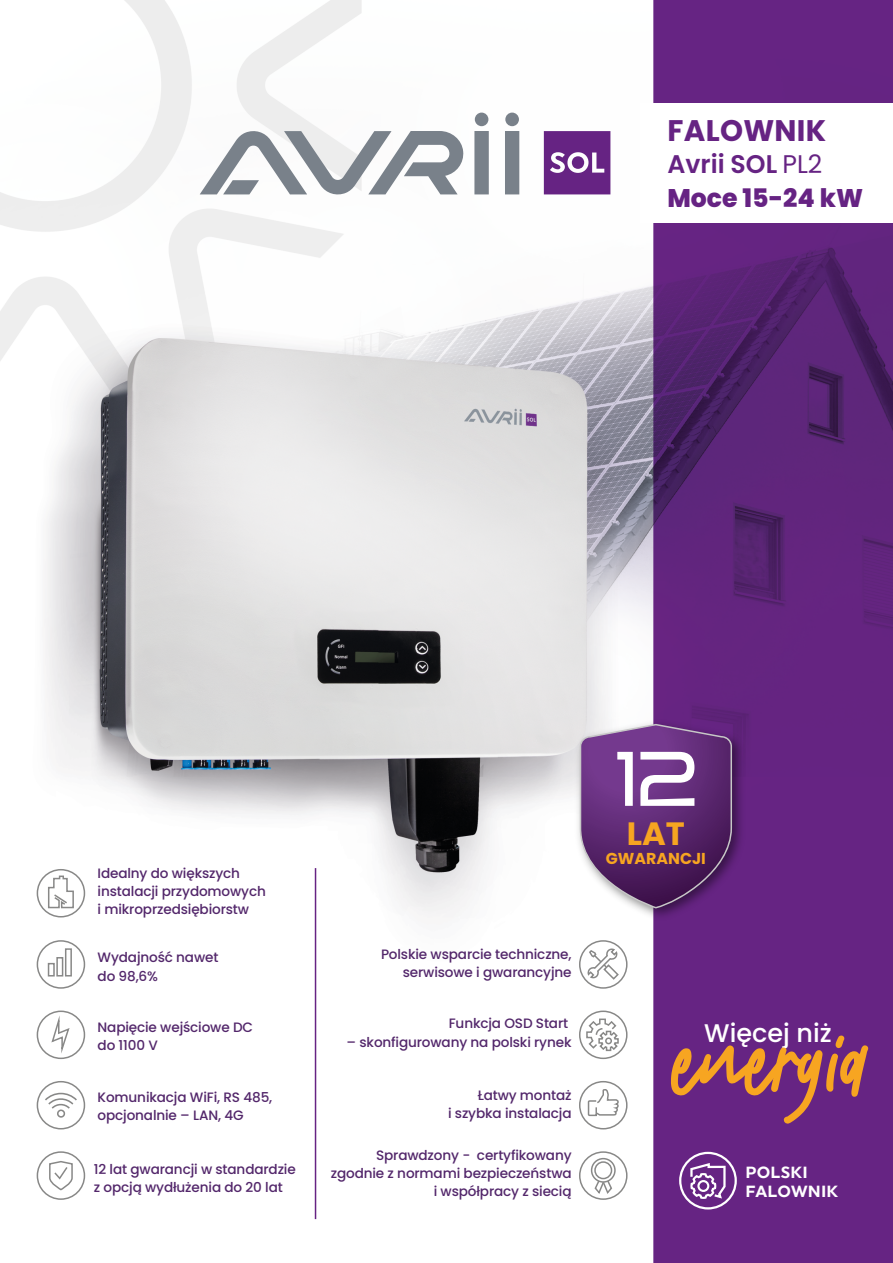
<style>
.page{position:relative;width:893px;height:1263px;background:#fff}
.page>*{position:absolute;margin:0;border:0;box-sizing:border-box;transform-origin:0 0}
.t1{font:700 32.25px "Poppins";color:#f7a521}
.t2{font:700 29.7px "Poppins";letter-spacing:.01em;color:#662383}
.t3{font:800 25.5px/34px "Poppins";color:#662383}
.t4{font:500 25.5px "Poppins";color:#fff}
.t5{font:16.05px/19.4px "Uniform Regular 2";letter-spacing:.01em;color:#fff}
.t6{font:700 15.75px "Poppins";color:#f7a521}
.t7{font:500 13.65px/18.1px "Poppins";letter-spacing:-.01em;color:#53276b}
.s1{font-weight:600}
.s2{font-weight:400}
</style>
<div class="page">
<img style="left:0;top:0;width:893px;height:1263px">
<div style="left:640px;top:103px;width:253px;height:119px;background:#fff"></div>
<div style="left:37px;top:940px;width:48px;height:49px;border:2px solid #888887;border-radius:50%"></div>
<div style="left:48px;top:963px;width:7px;height:13px;border:2px solid #888887"></div>
<div style="left:56px;top:957px;width:7px;height:19px;border:2px solid #888887"></div>
<div style="left:65px;top:948px;width:7px;height:28px;border:2px solid #888887"></div>
<img style="left:571px;top:715px;width:178px;height:211px">
<svg style="left:580px;top:724px;width:152px;height:184px;background:#774b88"></svg>
<svg style="left:671px;top:1035px;width:197px;height:89px;background:#8b4569"></svg>
<div style="left:679px;top:1152px;width:58px;height:57px;border:2px solid #fff;border-radius:50%"></div>
<svg style="left:689px;top:1161px;width:38px;height:39px"></svg>
<div style="left:697px;top:1180px;width:12px;height:12px;border:2px solid #fff;border-radius:50%"></div>
<div style="left:505px;top:131px;width:14px;height:63px;background:#79818a"></div>
<div style="left:474px;top:131px;width:15px;height:63px;background:#79818a"></div>
<div style="left:475px;top:113px;width:13px;height:13px;background:#79818a;border-radius:50%"></div>
<div style="left:505px;top:113px;width:14px;height:13px;background:#79818a;border-radius:50%"></div>
<svg style="left:200px;top:129px;width:264px;height:68px"></svg>
<svg style="left:544px;top:131px;width:66px;height:63px;background:#783d92"></svg>
<div style="left:37px;top:1010px;width:48px;height:49px;border:2px solid #888887;border-radius:50%"></div>
<svg style="left:50px;top:1019px;width:21px;height:39px"></svg>
<div style="left:37px;top:1081px;width:48px;height:48px;border:2px solid #888887;border-radius:50%"></div>
<svg style="left:45px;top:1093px;width:32px;height:25px"></svg>
<div style="left:37px;top:1151px;width:48px;height:49px;border:2px solid #888887;border-radius:50%"></div>
<svg style="left:48px;top:1160px;width:26px;height:31px"></svg>
<div style="left:579px;top:940px;width:48px;height:49px;border:2px solid #888887;border-radius:50%"></div>
<svg style="left:586px;top:949px;width:34px;height:32px"></svg>
<hr style="left:315px;top:868px;width:1px;height:351px;background:#662383">
<div style="left:579px;top:1010px;width:48px;height:49px;border:2px solid #888887;border-radius:50%"></div>
<svg style="left:585px;top:1018px;width:34px;height:34px"></svg>
<div style="left:579px;top:1151px;width:48px;height:49px;border:2px solid #888887;border-radius:50%"></div>
<div style="left:591px;top:1158px;width:25px;height:25px;border:2px solid #888887;border-radius:50%"></div>
<svg style="left:594px;top:1179px;width:19px;height:16px"></svg>
<div style="left:594px;top:1161px;width:18px;height:18px;border:2px solid #888887;border-radius:50%"></div>
<div style="left:579px;top:1081px;width:48px;height:48px;border:2px solid #888887;border-radius:50%"></div>
<svg style="left:587px;top:1060px;width:32px;height:57px"></svg>
<div style="left:37px;top:869px;width:48px;height:48px;border:2px solid #888887;border-radius:50%"></div>
<svg style="left:47px;top:875px;width:28px;height:34px"></svg>
<h2 class="t2" style="left:667px;top:113px;width:160px">FALOWNIK</h2>
<h3 class="t3" style="left:667px;top:148px;width:197px"><span class="s1">Avrii SOL</span> <span class="s2">PL2<br></span>Moce 15-24 kW</h3>
<p class="t7" style="left:98px;top:864px;width:170px">Idealny do większych instalacji przydomowych i mikroprzedsiębiorstw</p>
<p class="t7" style="left:98px;top:949px;width:122px">Wydajność nawet do 98,6%</p>
<p class="t7" style="left:98px;top:1018px;width:157px">Napięcie wejściowe DC do 1100 V</p>
<p class="t7" style="left:98px;top:1088px;width:176px">Komunikacja WiFi, RS 485, opcjonalnie – LAN, 4G</p>
<p class="t7" style="left:94px;top:1160px;width:203px">12 lat gwarancji w standardzie z opcją wydłużenia do 20 lat</p>
<p class="t7" style="left:381px;top:945px;width:192px;text-align:right">Polskie wsparcie techniczne, serwisowe i gwarancyjne</p>
<p class="t7" style="left:449px;top:1014px;width:121px">Funkcja OSD Start</p>
<p class="t7" style="left:347px;top:1033px;width:227px">– skonfigurowany na polski rynek</p>
<p class="t7" style="left:448px;top:1086px;width:125px;text-align:right">Łatwy montaż<br>i szybka instalacja</p>
<p class="t7" style="left:331px;top:1146px;width:242px;text-align:right">Sprawdzony - certyfikowany zgodnie z normami bezpieczeństwa i współpracy z siecią</p>
<h1 class="t1" style="left:627px;top:815px;width:60px">LAT</h1>
<p class="t6" style="left:606px;top:849px;width:101px">GWARANCJI</p>
<h3 class="t4" style="left:704px;top:1018px;width:129px">Więcej niż</h3>
<p class="t5" style="left:745px;top:1162px;width:94px">POLSKI<br>FALOWNIK</p>
</div>
